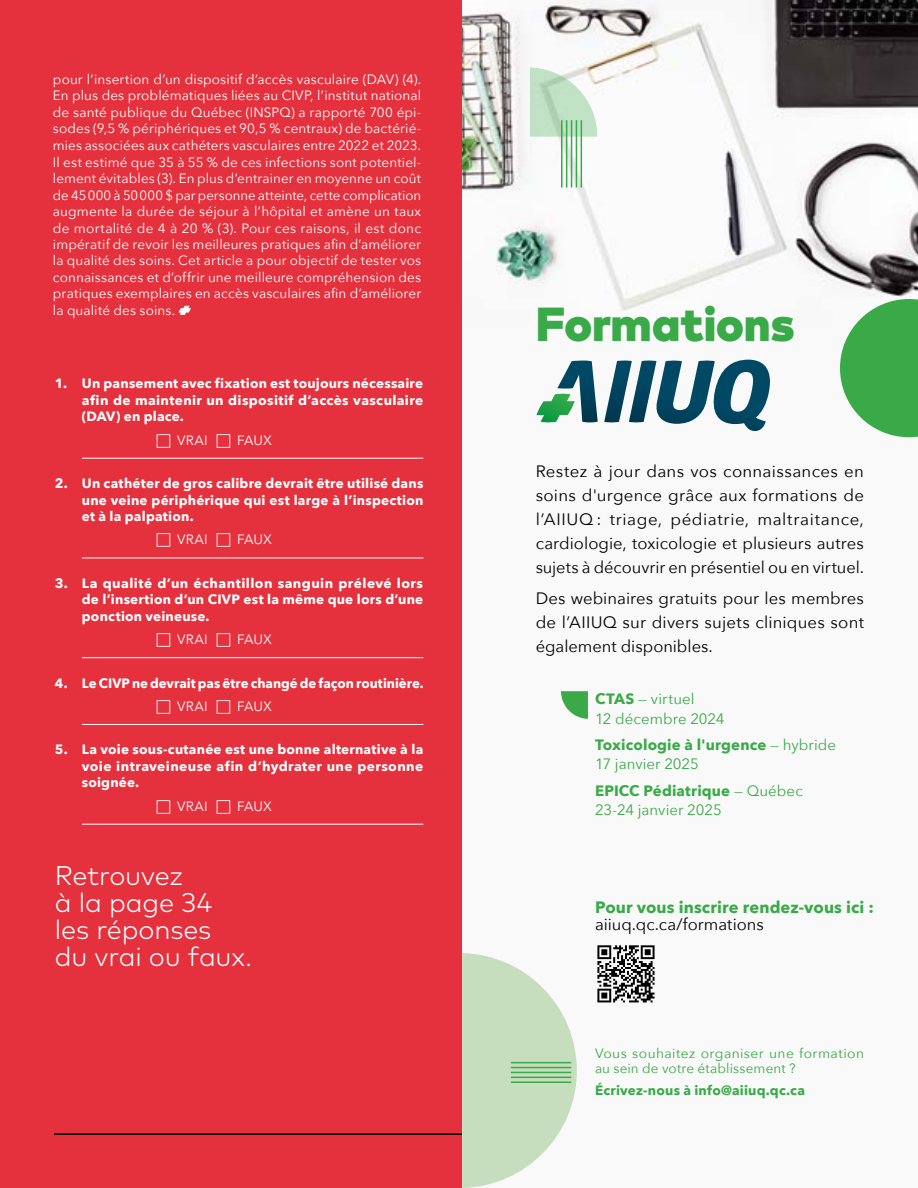
<style>
.page{position:relative;width:918px;height:1188px;background:#fff}
.page>*{position:absolute;margin:0;border:0;box-sizing:border-box;transform-origin:0 0}
.t1{font:900 47.7px "Mark Pro";letter-spacing:-.005em;color:#3aaa49}
.t2{font:300 27px/27px "Mark Pro";letter-spacing:-.01em;color:#fff}
.t3{font:16.5px/24px "Avenir Next";color:#000;text-align:justify}
.t4{font:700 16.5px "Avenir Next";letter-spacing:.005em;color:#3aaa49}
.t5{font:15px/19.5px "Avenir Next";color:#3aaa49}
.t6{font:700 15px/19.5px "Avenir Next";letter-spacing:.01em;color:#3aaa49}
.t7{font:13.5px/16.5px "Avenir Next";letter-spacing:.01em;color:#fff;text-align:justify}
.t8{font:700 13.5px/16.5px "Avenir Next";letter-spacing:.015em;color:#fff;text-align:justify}
.t9{font:13.5px/15px "Avenir Next";letter-spacing:.025em;color:#3aaa49}
.t10{font:700 13.5px "Avenir Next";letter-spacing:.015em;color:#3aaa49}
.s1{font-weight:700}
.s2{font-weight:400}
</style>
<div class="page">
<div style="left:0;top:0;width:477px;height:1188px;background:#e5313d"></div>
<hr style="left:82px;top:458px;width:341px;height:1px;background:#fff">
<hr style="left:82px;top:558px;width:341px;height:1px;background:#fff">
<hr style="left:82px;top:657px;width:341px;height:1px;background:#fff">
<hr style="left:82px;top:724px;width:341px;height:1px;background:#fff">
<hr style="left:82px;top:824px;width:341px;height:1px;background:#fff">
<svg style="left:179px;top:306px;width:12px;height:9px"></svg>
<hr style="left:54px;top:1134px;width:810px;height:1px;background:#000">
<div style="left:462px;top:0;width:456px;height:1188px;background:#f9f9f9"></div>
<svg style="left:537px;top:361px;width:61px;height:61px"></svg>
<svg style="left:604px;top:360px;width:166px;height:71px"></svg>
<img style="left:462px;top:0;width:456px;height:311px">
<svg style="left:840px;top:299px;width:78px;height:138px"></svg>
<svg style="left:462px;top:953px;width:115px;height:235px"></svg>
<svg style="left:530px;top:68px;width:67px;height:69px"></svg>
<svg style="left:561px;top:691px;width:27px;height:28px"></svg>
<hr style="left:511px;top:1062px;width:60px;height:1px;background:#3aaa49">
<hr style="left:511px;top:1067px;width:60px;height:1px;background:#3aaa49">
<hr style="left:511px;top:1072px;width:60px;height:1px;background:#3aaa49">
<hr style="left:511px;top:1077px;width:60px;height:1px;background:#3aaa49">
<hr style="left:511px;top:1081px;width:60px;height:2px;background:#3aaa49">
<hr style="left:581px;top:120px;width:1px;height:68px;background:#3aaa49">
<hr style="left:576px;top:120px;width:1px;height:68px;background:#3aaa49">
<hr style="left:571px;top:120px;width:1px;height:68px;background:#3aaa49">
<hr style="left:566px;top:120px;width:1px;height:68px;background:#3aaa49">
<hr style="left:561px;top:120px;width:2px;height:68px;background:#3aaa49">
<svg style="left:597px;top:945px;width:58px;height:57px"></svg>
<p class="t7" style="left:53px;top:70px;width:370px">pour l’insertion d’un dispositif d’accès vasculaire (DAV) (4).<br>En plus des problématiques liées au CIVP, l’institut national de santé publique du Québec (INSPQ) a rapporté 700 épi&shy;sodes (9,5 % périphériques et 90,5 % centraux) de bactérié&shy;mies associées aux cathéters vasculaires entre 2022 et 2023.<br>Il est estimé que 35 à 55 % de ces infections sont potentiel&shy;lement évitables (3). En plus d’entrainer en moyenne un coût de 45000 à 50000 $ par personne atteinte, cette complication augmente la durée de séjour à l’hôpital et amène un taux de mortalité de 4 à 20 % (3). Pour ces raisons, il est donc impératif de revoir les meilleures pratiques afin d’améliorer la qualité des soins. Cet article a pour objectif de tester vos connaissances et d’offrir une meilleure compréhension des pratiques exemplaires en accès vasculaires afin d’améliorer la qualité des soins.</p>
<p class="t8" style="left:82px;top:375px;width:343px;text-indent:-27px">1. Un pansement avec fixation est toujours nécessaire afin de maintenir un dispositif d’accès vasculaire (DAV) en place.</p>
<p class="t7" style="left:177px;top:431px;width:32px">VRAI</p>
<p class="t7" style="left:237px;top:431px;width:36px">FAUX</p>
<p class="t8" style="left:82px;top:475px;width:343px;text-indent:-27px">2. Un cathéter de gros calibre devrait être utilisé dans une veine périphérique qui est large à l’inspection et à la palpation.</p>
<p class="t7" style="left:177px;top:531px;width:32px">VRAI</p>
<p class="t7" style="left:237px;top:531px;width:36px">FAUX</p>
<p class="t8" style="left:82px;top:575px;width:343px;text-indent:-27px">3. La qualité d’un échantillon sanguin prélevé lors de l’insertion d’un CIVP est la même que lors d’une ponction veineuse.</p>
<p class="t7" style="left:177px;top:630px;width:32px">VRAI</p>
<p class="t7" style="left:237px;top:630px;width:36px">FAUX</p>
<p class="t8" style="left:55px;top:674px;width:370px">4. Le CIVP ne devrait pas être changé de façon routinière.</p>
<p class="t7" style="left:177px;top:697px;width:32px">VRAI</p>
<p class="t7" style="left:237px;top:697px;width:36px">FAUX</p>
<p class="t8" style="left:82px;top:741px;width:343px;text-indent:-27px">5. La voie sous-cutanée est une bonne alternative à la voie intraveineuse afin d’hydrater une personne soignée.</p>
<p class="t7" style="left:177px;top:797px;width:32px">VRAI</p>
<p class="t7" style="left:237px;top:797px;width:36px">FAUX</p>
<h2 class="t2" style="left:55px;top:860px;width:199px">Retrouvez<br>à la page 34 les réponses<br>du vrai ou faux.</h2>
<h1 class="t1" style="left:536px;top:287px;width:261px">Formations</h1>
<p class="t3" style="left:536px;top:458px;width:330px">Restez à jour dans vos connaissances en soins d'urgence grâce aux formations de l’AIIUQ : triage, pédiatrie, maltraitance, cardiologie, toxicologie et plusieurs autres sujets à découvrir en présentiel ou en virtuel.</p>
<p class="t3" style="left:536px;top:585px;width:330px">Des webinaires gratuits pour les membres de l’AIIUQ sur divers sujets cliniques sont également disponibles.</p>
<p class="t5" style="left:595px;top:688px;width:131px"><span class="s1">CTAS</span> — virtuel<br>12 décembre 2024</p>
<p class="t6" style="left:595px;top:735px;width:243px">Toxicologie à l'urgence <span class="s2">— hybride<br>17 janvier 2025</span></p>
<p class="t5" style="left:595px;top:780px;width:209px"><span class="s1">EPICC Pédiatrique</span> — Québec<br>23-24 janvier 2025</p>
<p class="t4" style="left:595px;top:893px;width:281px">Pour vous inscrire rendez-vous ici :</p>
<p class="t3" style="left:595px;top:911px;width:170px">aiiuq.qc.ca/formations</p>
<p class="t9" style="left:595px;top:1045px;width:270px">Vous souhaitez organiser une formation au sein de votre établissement ?</p>
<p class="t10" style="left:595px;top:1078px;width:212px">Écrivez-nous à info@aiiuq.qc.ca</p>
</div>
